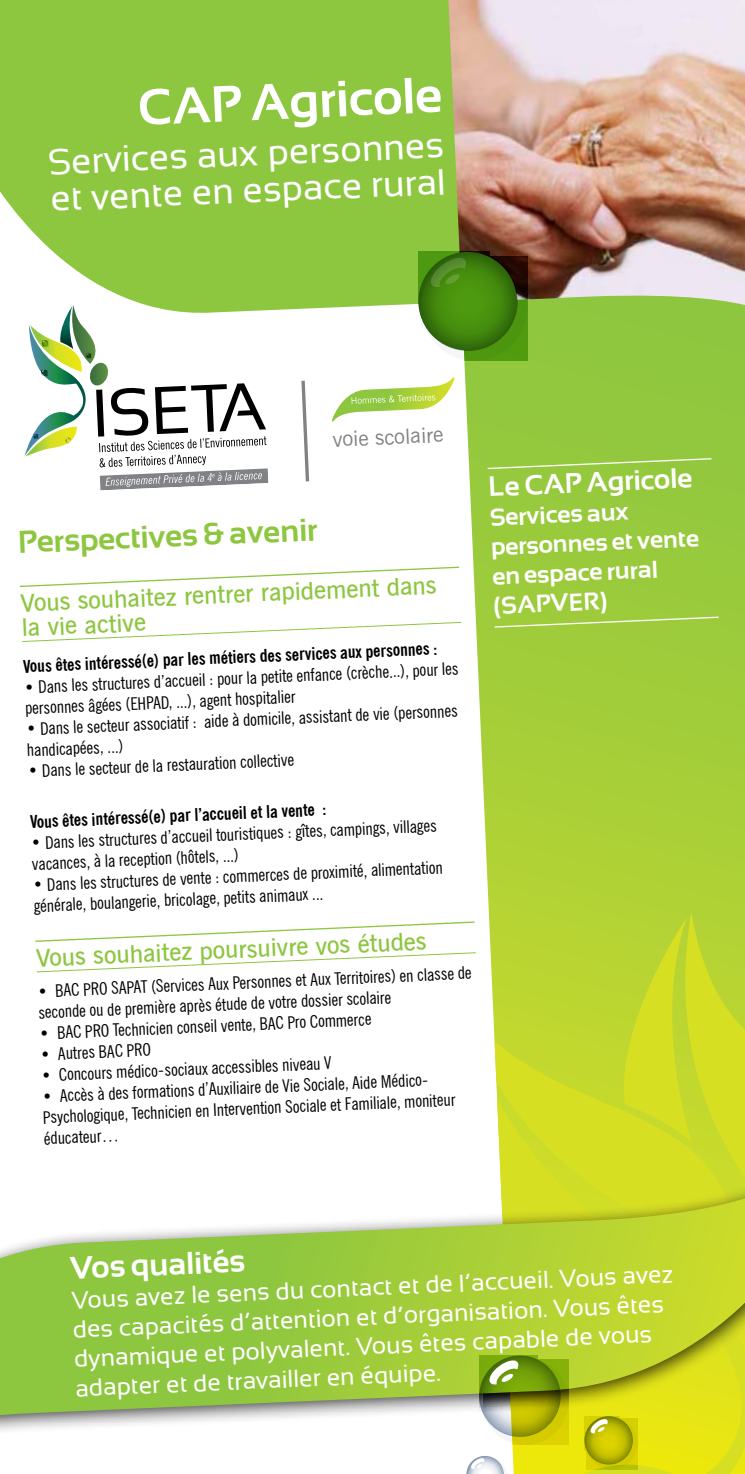
<style>
.page{position:relative;width:745px;height:1474px;background:#fff}
.page>*{position:absolute;margin:0;border:0;box-sizing:border-box;transform-origin:0 0}
.t1{font:700 50.75px "Sansation";color:#fff}
.t2{font:36.75px/36.6px "Sansation";color:#fff}
.t3{font:700 31.5px "Sansation";color:#8dc63f}
.t4{font:700 31.5px "Sansation";color:#fff}
.t5{font:700 28px "Sansation";color:#fff}
.t6{font:24.5px/29.1px "Sansation";color:#fff}
.t7{font:600 24.5px/23.3px "News Gothic BT";color:#8dc63f}
.t8{font:700 24.5px/29.4px "Sansation";color:#fff}
.t9{font:21.18px "News Gothic BT";color:#808285}
.t10{font:condensed 17.5px/20.3px "News Gothic BT";color:#000}
.t11{font:700 condensed 17.5px "News Gothic BT";color:#000}
</style>
<div class="page">
<svg style="left:460px;top:322px;width:284px;height:692px;background:#a6cf47"></svg>
<svg style="left:493px;top:1014px;width:251px;height:459px;background:#e7e61c"></svg>
<svg style="left:493px;top:1017px;width:121px;height:160px;background:#cfdd2f"></svg>
<svg style="left:614px;top:911px;width:130px;height:266px;background:#cada29"></svg>
<div style="left:0;top:1177px;width:744px;height:259px;background:#000;opacity:.75"></div>
<svg style="left:0;top:1198px;width:744px;height:216px;background:#b0d151"></svg>
<div style="left:0;top:0;width:744px;height:322px;background:#8dc63f"></div>
<div style="left:447px;top:0;width:297px;height:314px;background:#8ec73f"></div>
<img style="left:448px;top:0;width:296px;height:305px">
<svg style="left:479px;top:1355px;width:89px;height:89px;background:#9aa935"></svg>
<svg style="left:584px;top:1416px;width:53px;height:53px;background:#c1be0b"></svg>
<svg style="left:466px;top:1455px;width:41px;height:18px"></svg>
<svg style="left:301px;top:380px;width:9px;height:102px"></svg>
<svg style="left:332px;top:377px;width:123px;height:45px"></svg>
<svg style="left:25px;top:304px;width:243px;height:186px"></svg>
<svg style="left:418px;top:252px;width:109px;height:109px;background:#518722"></svg>
<svg style="left:19px;top:566px;width:440px;height:21px"></svg>
<svg style="left:22px;top:622px;width:439px;height:20px"></svg>
<svg style="left:35px;top:920px;width:440px;height:22px"></svg>
<svg style="left:36px;top:952px;width:440px;height:20px"></svg>
<svg style="left:486px;top:457px;width:226px;height:13px;background:#9ece50"></svg>
<svg style="left:493px;top:616px;width:226px;height:12px;background:#a7d050"></svg>
<h1 class="t1" style="left:136px;top:81px;width:306px;rotate:-3deg">CAP Agricole</h1>
<h2 class="t2" style="left:47px;top:142px;width:398px;rotate:-2deg">Services aux personnes et vente en espace rural</h2>
<p class="t9" style="left:332px;top:427px;width:112px;rotate:-3deg">voie scolaire</p>
<h3 class="t3" style="left:17px;top:523px;width:301px;rotate:-2deg">Perspectives &amp; avenir</h3>
<h3 class="t7" style="left:20px;top:593px;width:418px;rotate:-3deg">Vous souhaitez rentrer rapidement dans la vie active</h3>
<p class="t11" style="left:23px;top:657px;width:416px;rotate:-3deg">Vous êtes intéressé(e) par les métiers des services aux personnes :</p>
<p class="t10" style="left:24px;top:679px;width:436px;rotate:-3deg">• Dans les structures d’accueil : pour la petite enfance (crèche...), pour les personnes âgées (EHPAD, ...), agent hospitalier</p>
<p class="t10" style="left:25px;top:721px;width:433px;line-height:19.4px;rotate:-3deg">• Dans le secteur associatif : aide à domicile, assistant de vie (personnes handicapées, ...)</p>
<p class="t10" style="left:27px;top:762px;width:268px;rotate:-3deg">• Dans le secteur de la restauration collective</p>
<p class="t11" style="left:30px;top:812px;width:298px;rotate:-3deg">Vous êtes intéressé(e) par l’accueil et la vente :</p>
<p class="t10" style="left:30px;top:834px;width:407px;rotate:-3deg">• Dans les structures d’accueil touristiques : gîtes, campings, villages vacances, à la reception (hôtels, ...)</p>
<p class="t10" style="left:32px;top:876px;width:411px;rotate:-3deg">• Dans les structures de vente : commerces de proximité, alimentation générale, boulangerie, bricolage, petits animaux ...</p>
<h3 class="t7" style="left:35px;top:947px;width:392px;rotate:-3deg">Vous souhaitez poursuivre vos études</h3>
<p class="t10" style="left:37px;top:983px;width:436px;rotate:-3deg">• BAC PRO SAPAT (Services Aux Personnes et Aux Territoires) en classe de seconde ou de première après étude de votre dossier scolaire</p>
<p class="t10" style="left:39px;top:1024px;width:334px;rotate:-3deg">• BAC PRO Technicien conseil vente, BAC Pro Commerce</p>
<p class="t10" style="left:40px;top:1044px;width:112px;rotate:-3deg">• Autres BAC PRO</p>
<p class="t10" style="left:41px;top:1066px;width:292px;rotate:-3deg">• Concours médico-sociaux accessibles niveau V</p>
<p class="t10" style="left:41px;top:1087px;width:414px;rotate:-3deg">• Accès à des formations d’Auxiliaire de Vie Sociale, Aide Médico-<br>Psychologique, Technicien en Intervention Sociale et Familiale, moniteur éducateur…</p>
<h3 class="t5" style="left:487px;top:470px;width:205px;rotate:-2deg">Le CAP Agricole</h3>
<h3 class="t8" style="left:488px;top:503px;width:210px;rotate:-3deg">Services aux personnes et vente en espace rural (SAPVER)</h3>
<h3 class="t4" style="left:69px;top:1249px;width:176px;rotate:-2deg">Vos qualités</h3>
<h3 class="t6" style="left:70px;top:1288px;width:604px;rotate:-3deg">Vous avez le sens du contact et de l’accueil. Vous avez des capacités d’attention et d’organisation. Vous êtes dynamique et polyvalent. Vous êtes capable de vous adapter et de travailler en équipe.</h3>
</div>
